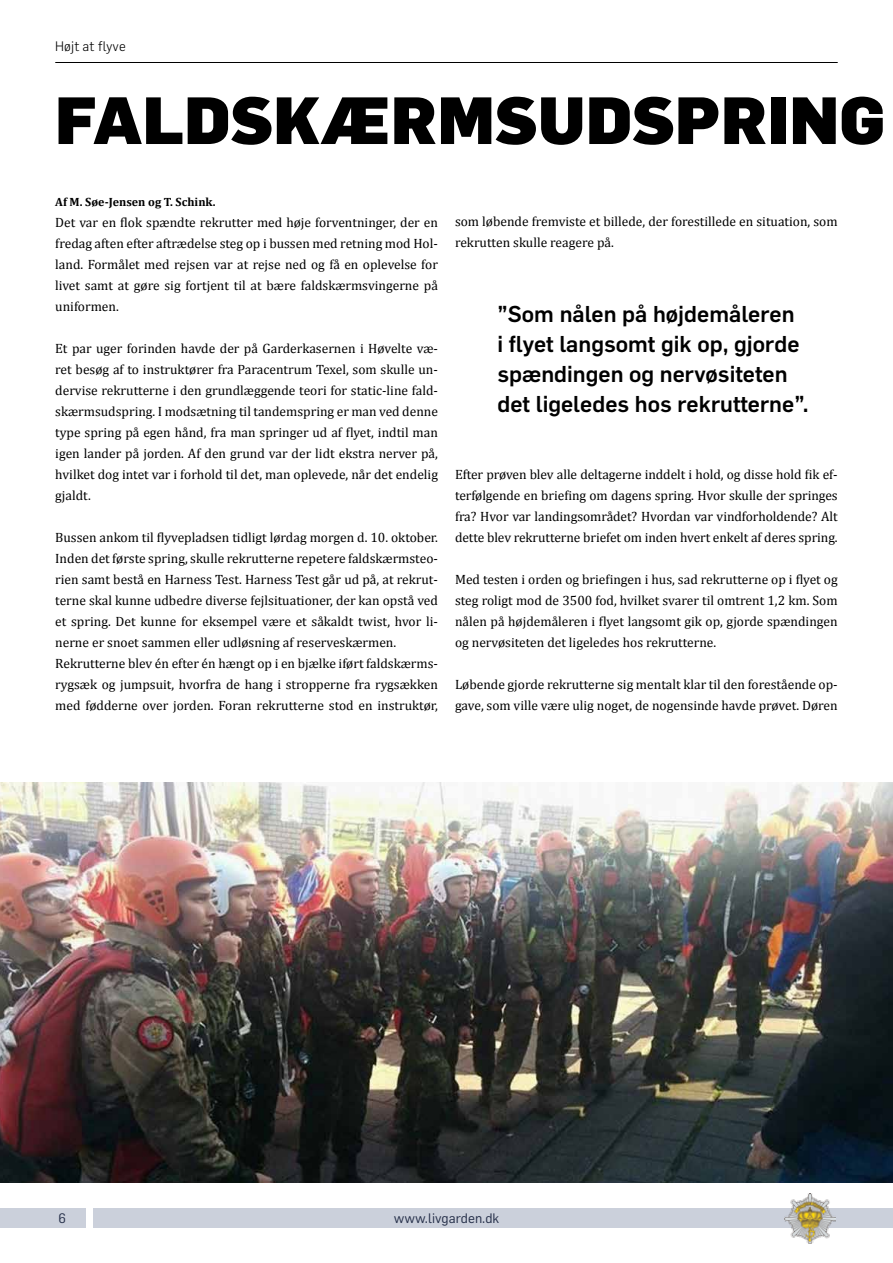
<style>
.page{position:relative;width:893px;height:1263px;background:#fff}
.page>*{position:absolute;margin:0;border:0;box-sizing:border-box;transform-origin:0 0}
.t1{font:900 65.4px "Flama";letter-spacing:.01em;color:#000}
.t2{font:500 22.5px/30px "Flama";color:#000}
.t3{font:13.5px/21px "Cambria";color:#000;text-align:justify}
.t4{font:13.5px "Flama";color:#252f49}
.t5{font:300 13.5px "Flama";color:#000}
.t6{font:700 12px "Cambria";color:#000}
</style>
<div class="page">
<div style="left:94px;top:1209px;width:799px;height:19px;background:#cbd0db"></div>
<div style="left:0;top:1209px;width:85px;height:19px;background:#cbd0db"></div>
<img style="left:784px;top:1193px;width:52px;height:50px">
<hr style="left:55px;top:62px;width:783px;height:1px;background:#000">
<img style="left:0;top:782px;width:893px;height:400px">
<p class="t5" style="left:55px;top:38px;width:72px">Højt at flyve</p>
<h1 class="t1" style="left:55px;top:80px;width:830px">FALDSKÆRMSUDSPRING</h1>
<p class="t6" style="left:55px;top:193px;width:162px">Af M. Søe-Jensen og T. Schink.</p>
<p class="t3" style="left:55px;top:212px;width:384px">Det var en flok spændte rekrutter med høje forventninger, der en fredag aften efter aftrædelse steg op i bussen med retning mod Hol&shy;land. Formålet med rejsen var at rejse ned og få en oplevelse for livet samt at gøre sig fortjent til at bære faldskærmsvingerne på uniformen.</p>
<p class="t3" style="left:55px;top:338px;width:384px">Et par uger forinden havde der på Garderkasernen i Høvelte væ&shy;ret besøg af to instruktører fra Paracentrum Texel, som skulle un&shy;dervise rekrutterne i den grundlæggende teori for static-line fald&shy;skærmsudspring. I modsætning til tandemspring er man ved denne type spring på egen hånd, fra man springer ud af flyet, indtil man igen lander på jorden. Af den grund var der lidt ekstra nerver på, hvilket dog intet var i forhold til det, man oplevede, når det endelig gjaldt.</p>
<p class="t3" style="left:55px;top:527px;width:384px;text-align:left">Bussen ankom til flyvepladsen tidligt lørdag morgen d. 10. oktober.<br>Inden det første spring, skulle rekrutterne repetere faldskærmsteo&shy;rien samt bestå en Harness Test. Harness Test går ud på, at rekrut&shy;terne skal kunne udbedre diverse fejlsituationer, der kan opstå ved et spring. Det kunne for eksempel være et såkaldt twist, hvor li&shy;nerne er snoet sammen eller udløsning af reserveskærmen.<br>Rekrutterne blev én efter én hængt op i en bjælke iført faldskærms&shy;rygsæk og jumpsuit, hvorfra de hang i stropperne fra rygsækken med fødderne over jorden. Foran rekrutterne stod en instruktør,</p>
<p class="t3" style="left:455px;top:211px;width:384px">som løbende fremviste et billede, der forestillede en situation, som rekrutten skulle reagere på.</p>
<h2 class="t2" style="left:497px;top:297px;width:312px">”Som nålen på højdemåleren<br>i flyet langsomt gik op, gjorde spændingen og nervøsiteten det ligeledes hos rekrutterne”.</h2>
<p class="t3" style="left:455px;top:464px;width:384px">Efter prøven blev alle deltagerne inddelt i hold, og disse hold fik ef&shy;terfølgende en briefing om dagens spring. Hvor skulle der springes fra? Hvor var landingsområdet? Hvordan var vindforholdende? Alt dette blev rekrutterne briefet om inden hvert enkelt af deres spring.</p>
<p class="t3" style="left:455px;top:569px;width:384px">Med testen i orden og briefingen i hus, sad rekrutterne op i flyet og steg roligt mod de 3500 fod, hvilket svarer til omtrent 1,2 km. Som nålen på højdemåleren i flyet langsomt gik op, gjorde spændingen og nervøsiteten det ligeledes hos rekrutterne.</p>
<p class="t3" style="left:455px;top:674px;width:384px">Løbende gjorde rekrutterne sig mentalt klar til den forestående op&shy;gave, som ville være ulig noget, de nogensinde havde prøvet. Døren</p>
<p class="t4" style="left:58px;top:1210px;width:9px">6</p>
<p class="t4" style="left:394px;top:1210px;width:107px">www.livgarden.dk</p>
</div>
